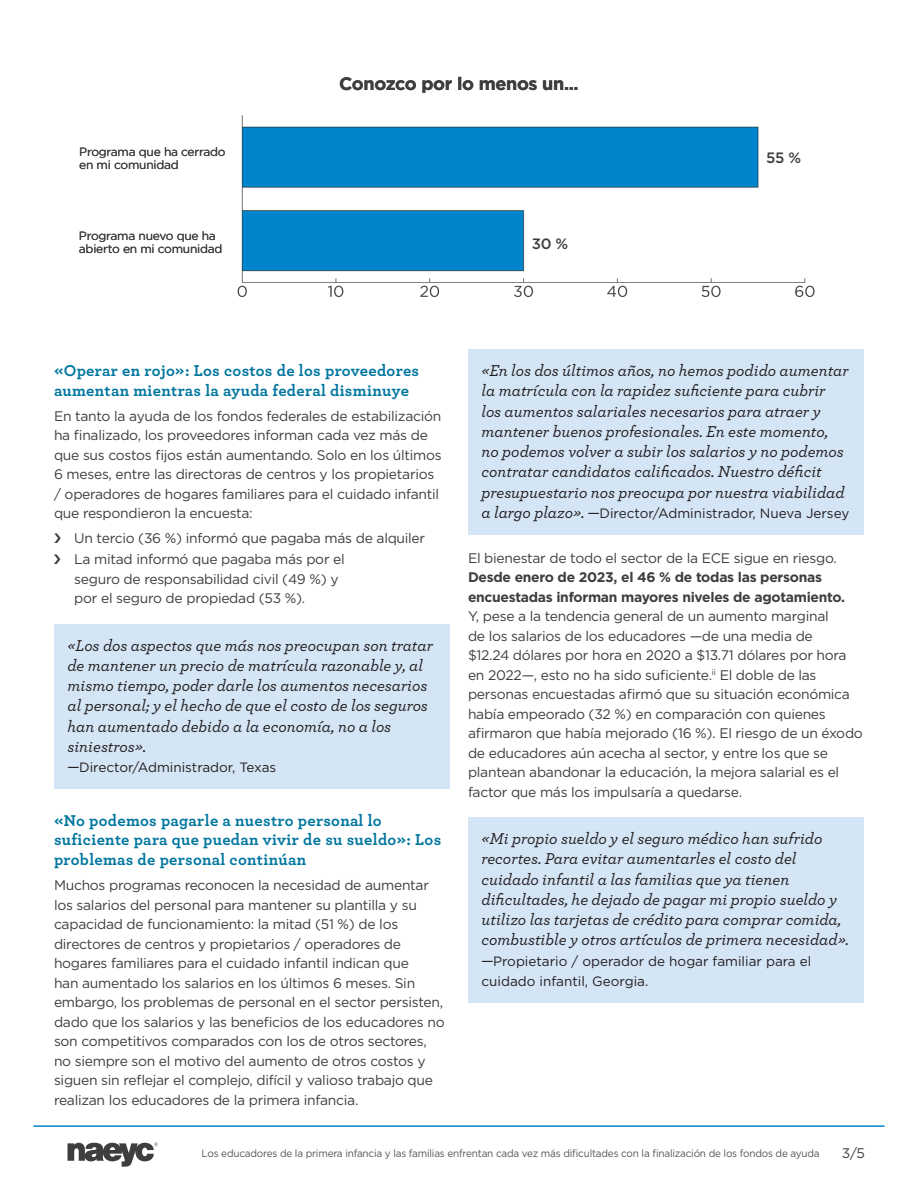
<style>
.page{position:relative;width:918px;height:1188px;background:#fff}
.page>*{position:absolute;margin:0;border:0;box-sizing:border-box;transform-origin:0 0}
.t1{font:700 18px "Gotham";letter-spacing:-.02em;color:#3e3e3f}
.t2{font:italic 500 16.5px/20.2px "Archer Pro";color:#231f20}
.t3{font:700 16.5px/19.8px "Archer Pro";letter-spacing:.02em;color:#00769f}
.t4{font:500 15px "Gotham";color:#3e3e3f}
.t5{font:13.8px/19.5px "Gotham";letter-spacing:-.02em;color:#3e3e3f}
.t6{font:700 13.8px/19.5px "Gotham";letter-spacing:-.02em;color:#3e3e3f}
.t7{font:13.5px/20.2px "Gotham";color:#231f20}
.t8{font:12px/13.5px "Gotham";letter-spacing:-.02em;color:#3e3e3f}
.t9{font:10.5px "Gotham";letter-spacing:-.02em;color:#545557;scale:.95 1}
.s1{font-family:"Archer Pro";font-weight:500;font-style:italic;font-size:16.5px}
</style>
<div class="page">
<svg style="left:68px;top:1142px;width:90px;height:25px"></svg>
<hr style="left:33px;top:1125px;width:852px;height:2px;background:#0085cb">
<div style="left:54px;top:624px;width:396px;height:165px;background:#d4e5f5"></div>
<div style="left:468px;top:349px;width:396px;height:186px;background:#d4e5f5"></div>
<div style="left:468px;top:818px;width:396px;height:185px;background:#d4e5f5"></div>
<img style="left:237px;top:115px;width:578px;height:183px">
<div style="left:766px;top:151px;width:98px;height:15px;background:#fff"></div>
<div style="left:532px;top:237px;width:98px;height:15px;background:#fff"></div>
<p class="t8" style="left:79px;top:145px;width:148px">Programa que ha cerrado en mi comunidad</p>
<p class="t8" style="left:79px;top:228px;width:145px">Programa nuevo que ha abierto en mi comunidad</p>
<h1 class="t1" style="left:339px;top:71px;width:241px">Conozco por lo menos un...</h1>
<p class="t4" style="left:532px;top:234px;width:38px">30 %</p>
<p class="t4" style="left:766px;top:148px;width:36px">55 %</p>
<p class="t3" style="left:54px;top:360px;width:367px">«Operar en rojo»: Los costos de los proveedores aumentan mientras la ayuda federal disminuye</p>
<p class="t5" style="left:54px;top:406px;width:389px">En tanto la ayuda de los fondos federales de estabilización ha finalizado, los proveedores informan cada vez más de que sus costos fijos están aumentando. Solo en los últimos 6 meses, entre las directoras de centros y los propietarios / operadores de hogares familiares para el cuidado infantil que respondieron la encuesta:</p>
<p class="t5" style="left:74px;top:527px;width:352px;line-height:21.1px">Un tercio (36 %) informó que pagaba más de alquiler<br>La mitad informó que pagaba más por el</p>
<p class="t5" style="left:74px;top:569px;width:266px">seguro de responsabilidad civil (49 %) y por el seguro de propiedad (53 %).</p>
<p class="t2" style="left:68px;top:634px;width:367px">«Los dos aspectos que más nos preocupan son tratar de mantener un precio de matrícula razonable y, al mismo tiempo, poder darle los aumentos necesarios al personal; y el hecho de que el costo de los seguros han aumentado debido a la economía, no a los siniestros».</p>
<p class="t7" style="left:68px;top:757px;width:210px"><span class="s1">—</span>Director/Administrador, Texas</p>
<p class="t3" style="left:54px;top:809px;width:389px">«No podemos pagarle a nuestro personal lo suficiente para que puedan vivir de su sueldo»: Los problemas de personal continúan</p>
<p class="t5" style="left:54px;top:875px;width:392px">Muchos programas reconocen la necesidad de aumentar los salarios del personal para mantener su plantilla y su capacidad de funcionamiento: la mitad (51 %) de los directores de centros y propietarios / operadores de hogares familiares para el cuidado infantil indican que<br>han aumentado los salarios en los últimos 6 meses. Sin embargo, los problemas de personal en el sector persisten, dado que los salarios y las beneficios de los educadores no son competitivos comparados con los de otros sectores, no siempre son el motivo del aumento de otros costos y siguen sin reflejar el complejo, difícil y valioso trabajo que realizan los educadores de la primera infancia.</p>
<p class="t2" style="left:482px;top:359px;width:369px">«En los dos últimos años, no hemos podido aumentar la matrícula con la rapidez suficiente para cubrir los aumentos salariales necesarios para atraer y mantener buenos profesionales. En este momento, no podemos volver a subir los salarios y no podemos contratar candidatos calificados. Nuestro déficit presupuestario nos preocupa por nuestra viabilidad</p>
<p class="t7" style="left:482px;top:503px;width:369px"><span class="s1">a largo plazo». —</span>Director/Administrador, Nueva Jersey</p>
<p class="t5" style="left:468px;top:548px;width:370px">El bienestar de todo el sector de la ECE sigue en riesgo.</p>
<p class="t6" style="left:468px;top:568px;width:379px">Desde enero de 2023, el 46 % de todas las personas encuestadas informan mayores niveles de agotamiento.</p>
<p class="t5" style="left:468px;top:607px;width:396px">Y, pese a la tendencia general de un aumento marginal<br>de los salarios de los educadores —de una media de<br>$12.24 dólares por hora en 2020 a $13.71 dólares por hora en 2022—, esto no ha sido suficiente.<sup>ii</sup> El doble de las personas encuestadas afirmó que su situación económica había empeorado (32 %) en comparación con quienes afirmaron que había mejorado (16 %). El riesgo de un éxodo de educadores aún acecha al sector, y entre los que se plantean abandonar la educación, la mejora salarial es el factor que más los impulsaría a quedarse.</p>
<p class="t2" style="left:482px;top:828px;width:369px">«Mi propio sueldo y el seguro médico han sufrido recortes. Para evitar aumentarles el costo del cuidado infantil a las familias que ya tienen dificultades, he dejado de pagar mi propio sueldo y utilizo las tarjetas de crédito para comprar comida, combustible y otros artículos de primera necesidad».</p>
<p class="t7" style="left:482px;top:951px;width:331px"><span class="s1">—</span>Propietario / operador de hogar familiar para el cuidado infantil, Georgia.</p>
<p class="t9" style="left:202px;top:1146px;width:652px">Los educadores de la primera infancia y las familias enfrentan cada vez más dificultades con la finalización de los fondos de ayuda</p>
<p class="t5" style="left:842px;top:1143px;width:25px">3/5</p>
</div>
